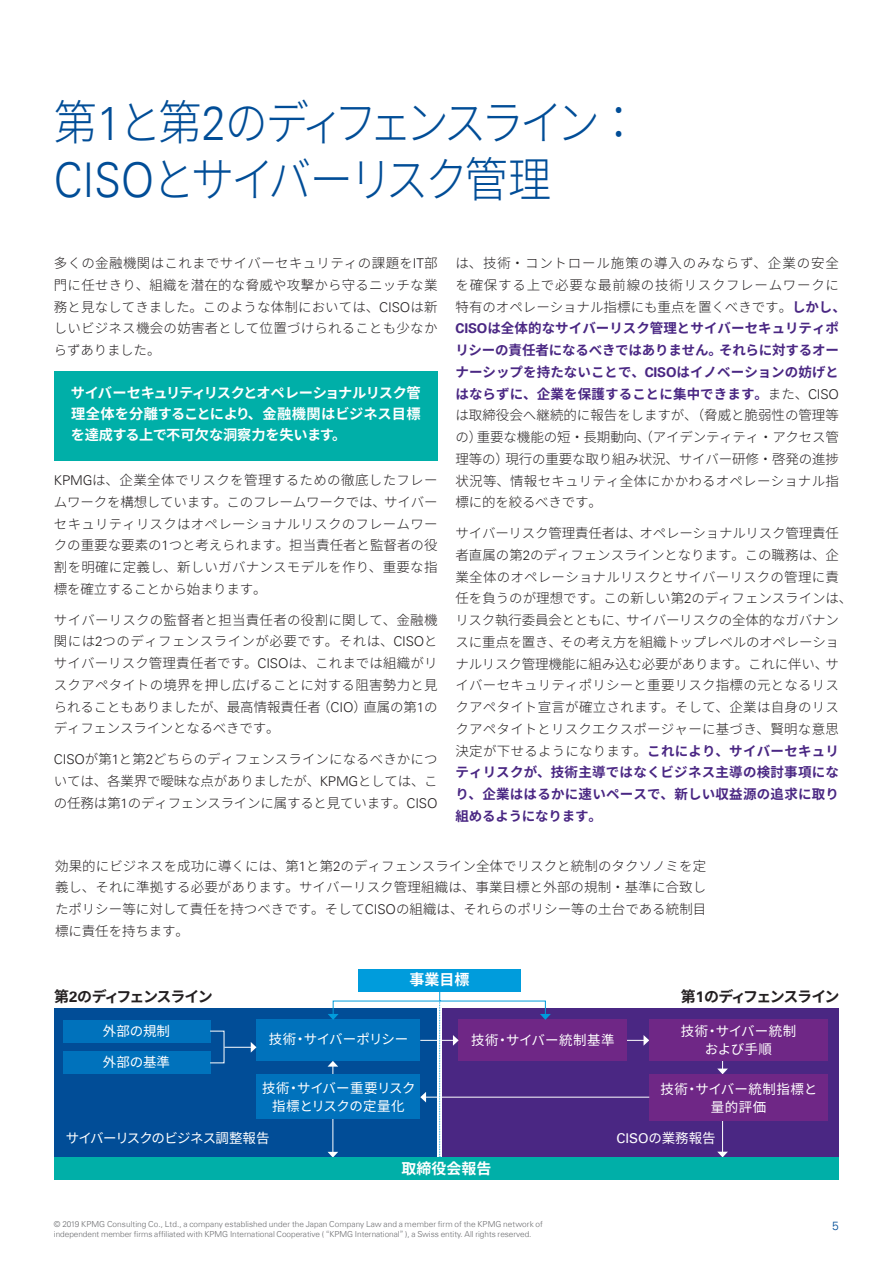
<style>
.page{position:relative;width:893px;height:1263px;background:#fff}
.page>*{position:absolute;margin:0;border:0;box-sizing:border-box;transform-origin:0 0}
.t1{font:300 48px/57px "Noto Sans CJ Kjp";letter-spacing:-.12em;color:#014d97;scale:.9 1}
.t2{font:700 15px "Noto Sans CJ Kjp";letter-spacing:-.105em;color:#231f20}
.t3{font:700 15px "Noto Sans CJ Kjp";color:#fff}
.t4{font:700 14.25px/21px "Noto Sans CJ Kjp";letter-spacing:-.01em;color:#fff;text-align:justify}
.t5{font:300 13.5px/21.8px "Noto Sans CJ Kjp";color:#231f20;text-align:justify}
.t6{font:13.5px/18px "Noto Sans CJ Kjp";color:#fff;text-align:center}
.t7{font:13.5px/18px "Noto Sans CJ Kjp";letter-spacing:.04em;color:#fff;text-align:center}
.t8{font:13.5px "Noto Sans CJ Kjp";letter-spacing:-.055em;color:#fff}
.t9{font:13.5px "Noto Sans CJ Kjp";letter-spacing:.035em;color:#fff}
.t10{font:13.5px "Noto Sans CJ Kjp";letter-spacing:-.03em;color:#fff}
.t11{font:300 12px "Universfor KPMG";color:#014d97}
.t12{font:300 8.25px/10.5px "Universfor KPMG";letter-spacing:-.005em;color:#6c6d70}
.s1{font-family:"Universfor KPMG"}
.s2{font-weight:700;color:#4a2783}
.s3{font-family:"Universfor KPMG";font-weight:700;color:#4a2783}
.s4{font-family:"Noto Sans CJ Kjp"}
</style>
<div class="page">
<div style="left:54px;top:371px;width:384px;height:89px;background:#00afa8"></div>
<div style="left:443px;top:1008px;width:396px;height:149px;background:#4a2783"></div>
<div style="left:54px;top:1008px;width:383px;height:149px;background:#014d97"></div>
<hr style="left:332px;top:1113px;width:1px;height:40px;background:#fff">
<svg style="left:328px;top:1152px;width:10px;height:5px"></svg>
<hr style="left:332px;top:1066px;width:1px;height:36px;background:#fff">
<svg style="left:328px;top:1061px;width:10px;height:5px"></svg>
<hr style="left:584px;top:1040px;width:60px;height:1px;background:#fff">
<svg style="left:643px;top:1035px;width:6px;height:11px"></svg>
<hr style="left:722px;top:1021px;width:1px;height:48px;background:#fff">
<svg style="left:717px;top:1068px;width:11px;height:6px"></svg>
<hr style="left:722px;top:1101px;width:1px;height:51px;background:#fff">
<svg style="left:717px;top:1152px;width:11px;height:5px"></svg>
<div style="left:63px;top:1051px;width:147px;height:23px;background:#0072bc"></div>
<div style="left:256px;top:1074px;width:164px;height:45px;background:#0072bc"></div>
<div style="left:459px;top:1020px;width:168px;height:41px;background:#6f2786"></div>
<div style="left:649px;top:1020px;width:179px;height:41px;background:#6f2786"></div>
<div style="left:649px;top:1074px;width:179px;height:47px;background:#6f2786"></div>
<div style="left:358px;top:969px;width:163px;height:22px;background:#009cdc"></div>
<div style="left:63px;top:1020px;width:147px;height:22px;background:#0072bc"></div>
<div style="left:256px;top:1020px;width:164px;height:41px;background:#0072bc"></div>
<div style="left:54px;top:1157px;width:785px;height:23px;background:#00afa8"></div>
<hr style="left:420px;top:1040px;width:34px;height:1px;background:#fff">
<svg style="left:453px;top:1035px;width:6px;height:11px"></svg>
<hr style="left:425px;top:1097px;width:224px;height:1px;background:#fff">
<svg style="left:420px;top:1092px;width:6px;height:10px"></svg>
<svg style="left:224px;top:1042px;width:32px;height:10px"></svg>
<svg style="left:540px;top:1014px;width:11px;height:6px"></svg>
<svg style="left:328px;top:1014px;width:11px;height:6px"></svg>
<svg style="left:439px;top:991px;width:2px;height:167px"></svg>
<h1 class="t1" style="left:54px;top:95px;width:653px">第<span class="s1">1</span>と第<span class="s1">2</span>のディフェンスライン：<br><span class="s1">CISO</span>とサイバーリスク管理</h1>
<p class="t5" style="left:54px;top:252px;width:385px">多くの金融機関はこれまでサイバーセキュリティの課題を<span class="s1">IT</span>部門に任せきり、組織を潜在的な脅威や攻撃から守るニッチな業務と見なしてきました。このような体制においては、<span class="s1">CISO</span>は新しいビジネス機会の妨害者として位置づけられることも少なからずありました。</p>
<p class="t4" style="left:71px;top:383px;width:351px">サイバーセキュリティリスクとオペレーショナルリスク管理全体を分離することにより、金融機関はビジネス目標を達成する上で不可欠な洞察力を失います。</p>
<p class="t5" style="left:54px;top:469px;width:385px"><span class="s1">KPMG</span>は、企業全体でリスクを管理するための徹底したフレームワークを構想しています。このフレームワークでは、サイバーセキュリティリスクはオペレーショナルリスクのフレームワークの重要な要素の<span class="s1">1</span>つと考えられます。担当責任者と監督者の役割を明確に定義し、新しいガバナンスモデルを作り、重要な指標を確立することから始まります。</p>
<p class="t5" style="left:54px;top:609px;width:385px">サイバーリスクの監督者と担当責任者の役割に関して、金融機関には<span class="s1">2</span>つのディフェンスラインが必要です。それは、<span class="s1">CISO</span>とサイバーリスク管理責任者です。<span class="s1">CISO</span>は、これまでは組織がリスクアペタイトの境界を押し広げることに対する阻害勢力と見られることもありましたが、最高情報責任者（<span class="s1">CIO</span>）直属の第<span class="s1">1</span>のディフェンスラインとなるべきです。</p>
<p class="t5" style="left:54px;top:748px;width:385px"><span class="s1">CISO</span>が第<span class="s1">1</span>と第<span class="s1">2</span>どちらのディフェンスラインになるべきかについては、各業界で曖昧な点がありましたが、<span class="s1">KPMG</span>としては、この任務は第<span class="s1">1</span>のディフェンスラインに属すると見ています。<span class="s1">CISO</span></p>
<p class="t5" style="left:455px;top:252px;width:392px;text-align:left">は、技術・コントロール施策の導入のみならず、企業の安全を確保する上で必要な最前線の技術リスクフレームワークに特有のオペレーショナル指標にも重点を置くべきです。<span class="s2">しかし、<br></span><span class="s3">CISO</span><span class="s2">は全体的なサイバーリスク管理とサイバーセキュリティポリシーの責任者になるべきではありません。それらに対するオーナーシップを持たないことで、</span><span class="s3">CISO</span><span class="s2">はイノベーションの妨げとはならずに、企業を保護することに集中できます。</span>また、<span class="s1">CISO</span>は取締役会へ継続的に報告をしますが、（脅威と脆弱性の管理等の）重要な機能の短・長期動向、（アイデンティティ・アクセス管理等の）現行の重要な取り組み状況、サイバー研修・啓発の進捗状況等、情報セキュリティ全体にかかわるオペレーショナル指標に的を絞るべきです。</p>
<p class="t5" style="left:455px;top:522px;width:399px;text-align:left">サイバーリスク管理責任者は、オペレーショナルリスク管理責任者直属の第<span class="s1">2</span>のディフェンスラインとなります。この職務は、企業全体のオペレーショナルリスクとサイバーリスクの管理に責任を負うのが理想です。この新しい第<span class="s1">2</span>のディフェンスラインは、リスク執行委員会とともに、サイバーリスクの全体的なガバナンスに重点を置き、その考え方を組織トップレベルのオペレーショナルリスク管理機能に組み込む必要があります。これに伴い、サイバーセキュリティポリシーと重要リスク指標の元となるリスクアペタイト宣言が確立されます。そして、企業は自身のリスクアペタイトとリスクエクスポージャーに基づき、賢明な意思決定が下せるようになります。<span class="s2">これにより、サイバーセキュリティリスクが、技術主導ではなくビジネス主導の検討事項になり、企業ははるかに速いペースで、新しい収益源の追求に取り組めるようになります。</span></p>
<p class="t5" style="left:55px;top:855px;width:653px">効果的にビジネスを成功に導くには、第<span class="s1">1</span>と第<span class="s1">2</span>のディフェンスライン全体でリスクと統制のタクソノミを定義し、それに準拠する必要があります。サイバーリスク管理組織は、事業目標と外部の規制・基準に合致したポリシー等に対して責任を持つべきです。そして<span class="s1">CISO</span>の組織は、それらのポリシー等の土台である統制目標に責任を持ちます。</p>
<p class="t3" style="left:409px;top:971px;width:61px">事業目標</p>
<p class="t2" style="left:54px;top:988px;width:160px">第<span class="s1">2</span>のディフェンスライン</p>
<p class="t2" style="left:681px;top:988px;width:160px">第<span class="s1">1</span>のディフェンスライン</p>
<p class="t6" style="left:103px;top:1022px;width:69px">外部の規制</p>
<p class="t9" style="left:471px;top:1033px;width:145px">技術・サイバー統制基準</p>
<p class="t6" style="left:681px;top:1023px;width:117px">技術・サイバー統制および手順</p>
<p class="t7" style="left:660px;top:1080px;width:159px">技術・サイバー統制指標と量的評価</p>
<p class="t10" style="left:269px;top:1032px;width:141px">技術・サイバーポリシー</p>
<p class="t6" style="left:103px;top:1053px;width:69px">外部の基準</p>
<p class="t6" style="left:262px;top:1079px;width:155px">技術・サイバー重要リスク指標とリスクの定量化</p>
<p class="t8" style="left:66px;top:1130px;width:205px">サイバーリスクのビジネス調整報告</p>
<p class="t6" style="left:616px;top:1129px;width:101px"><span class="s1">CISO</span>の業務報告</p>
<p class="t3" style="left:401px;top:1160px;width:91px">取締役会報告</p>
<p class="t12" style="left:54px;top:1219px;width:491px">© 2019 KPMG Consulting Co., Ltd., a company established under the Japan Company Law and a member firm of the KPMG network of independent member firms affiliated with KPMG International Cooperative ( <span class="s4">“</span>KPMG International<span class="s4">”</span> ), a Swiss entity. All rights reserved.</p>
<p class="t11" style="left:832px;top:1219px;width:8px">5</p>
</div>
